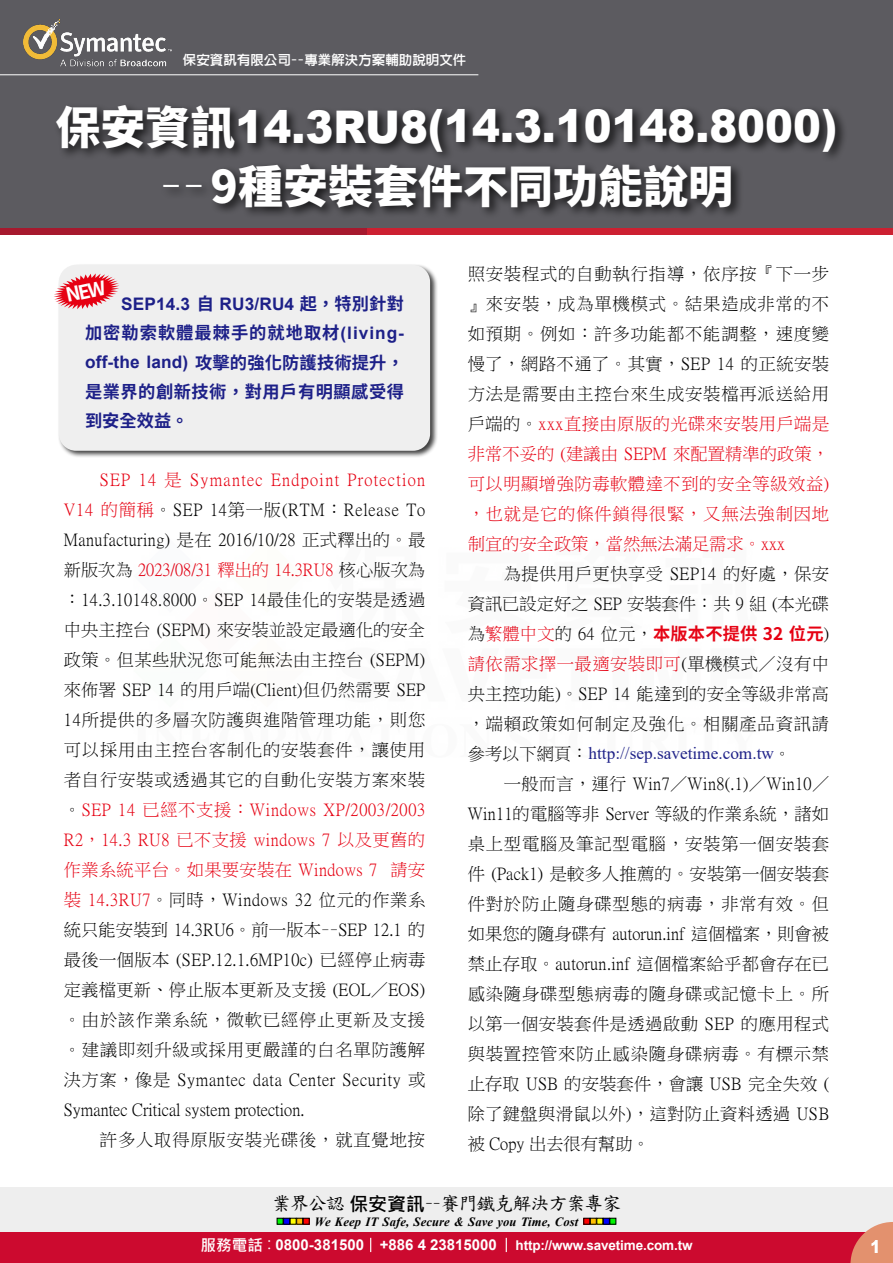
<style>
.page{position:relative;width:893px;height:1263px;background:#fff}
.page>*{position:absolute;margin:0;border:0;box-sizing:border-box;transform-origin:0 0}
.t1{font:900 45px "Arial";color:#fff;scale:.93 1}
.t2{font:800 45px "Source Han Sans TW";color:#fff}
.t3{font:18.9px "DF Kai Shu SB Estd BF";letter-spacing:-.05em;color:#000}
.t4{font:700 18px "Arial";color:#fff}
.t5{font:17.25px/30px "P Ming Li U";letter-spacing:.02em;color:#000;text-align:justify}
.t6{font:700 17.25px "Arial";letter-spacing:.01em;color:#1d2088}
.t7{font:17.25px "Times New Roman";color:#1d2088}
.t8{font:700 17.25px/29.2px "Source Han Sans TW";letter-spacing:.03em;color:#1d2088}
.t9{font:700 17.25px "Source Han Sans TW";letter-spacing:.06em;color:#1d2088}
.t10{font:700 17.25px "Source Han Sans TW";letter-spacing:.01em;color:#e60012}
.t11{font:17.25px "P Ming Li U";letter-spacing:.05em;color:#000}
.t12{font:700 13.5px "Arial";letter-spacing:-.01em;color:#fff}
.t13{font:13.5px "Lin Gothic Extra";color:#fff}
.t14{font:italic 700 12.6px "Times New Roman";letter-spacing:.005em;color:#000}
.s1{font-family:"Source Han Sans TW";font-weight:800}
.s2{font-family:"Adobe Ming Std";font-weight:300}
.s3{font-family:"Source Han Sans TW"}
.s4{font-family:"Arial"}
.s5{color:#e60012}
.s6{font-family:"P Ming Li U";font-weight:400;color:#000}
.s7{font-family:"P Ming Li U";font-weight:400}
.s8{font-family:"P Ming Li U";color:#000}
.s9{font-family:"Microsoft Jheng Hei";font-weight:700}
.s10{font-family:"Microsoft Jheng Hei";font-size:15.6px}
.s11{font-family:"Microsoft Jheng Hei";font-weight:400;font-size:15.6px}
.s12{font-size:15px}
</style>
<div class="page">
<div style="left:0;top:1187px;width:893px;height:49px;background:#eee"></div>
<div style="left:0;top:1232px;width:893px;height:31px;background:#cc0a2f"></div>
<svg style="left:850px;top:1222px;width:43px;height:41px"></svg>
<svg style="left:277px;top:1218px;width:32px;height:6px"></svg>
<svg style="left:584px;top:1218px;width:32px;height:6px"></svg>
<svg style="left:370px;top:1238px;width:1px;height:14px"></svg>
<svg style="left:506px;top:1238px;width:1px;height:14px"></svg>
<div style="left:0;top:0;width:893px;height:228px;background:#5c5b60"></div>
<hr style="left:0;top:74px;width:478px;height:1px;background:#fff">
<img style="left:23px;top:20px;width:148px;height:47px">
<div style="left:0;top:228px;width:406px;height:6px;background:#a6192e"></div>
<div style="left:367px;top:228px;width:526px;height:6px;background:#cc2031"></div>
<div style="left:57px;top:263px;width:381px;height:195px;background:#000;opacity:.75"></div>
<div style="left:59px;top:265px;width:371px;height:186px;background:#efefef;border-radius:17px"></div>
<div style="left:53px;top:101px;width:795px;height:119px;background:#000;opacity:.75"></div>
<svg style="left:54px;top:273px;width:65px;height:36px"></svg>
<p class="t13" style="left:183px;top:53px;width:285px">保安資訊有限公司－－專業解決方案輔助說明文件</p>
<h1 class="t1" style="left:56px;top:93px;width:842px"><span class="s1">保安資訊</span>14.3RU8(14.3.10148.8000)</h1>
<h1 class="t2" style="left:160px;top:161px;width:575px"><span class="s2">－－</span> 9種安裝套件不同功能說明</h1>
<p class="t6" style="left:121px;top:291px;width:284px">SEP14.3 <span class="s3">自</span> RU3/RU4 <span class="s3">起，特別針對</span></p>
<p class="t9" style="left:85px;top:323px;width:320px">加密勒索軟體最棘手的就地取材<span class="s4">(living-</span></p>
<p class="t6" style="left:85px;top:350px;width:320px">off-the land) <span class="s3">攻擊的強化防護技術提升，</span></p>
<p class="t8" style="left:85px;top:377px;width:321px">是業界的創新技術，對用戶有明顯感受得到安全效益。</p>
<p class="t5" style="left:64px;top:465px;width:363px;text-indent:36px"><span class="s5">SEP 14 是 Symantec Endpoint Protection V14 的簡稱</span>。SEP 14第一版(RTM：Release To Manufacturing) 是在 2016/10/28 正式釋出的。最新版次為 <span class="s5">2023/08/31 釋出的 14.3RU8</span> 核心版次為：14.3.10148.8000。SEP 14最佳化的安裝是透過中央主控台 (SEPM) 來安裝並設定最適化的安全政策。但某些狀況您可能無法由主控台 (SEPM)來佈署 SEP 14 的用戶端(Client)但仍然需要 SEP 14所提供的多層次防護與進階管理功能，則您可以採用由主控台客制化的安裝套件，讓使用者自行安裝或透過其它的自動化安裝方案來裝。<span class="s5">SEP 14 已經不支援：Windows XP/2003/2003<br>R2，14.3 RU8 已不支援 windows 7 以及更舊的作業系統平台。如果要安裝在 Windows 7 請安裝 14.3RU7</span>。同時，Windows 32 位元的作業系統只能安裝到 14.3RU6。前一版本－－SEP 12.1 的最後一個版本 (SEP.12.1.6MP10c) 已經停止病毒定義檔更新、停止版本更新及支援 (EOL／EOS)。由於該作業系統，微軟已經停止更新及支援。建議即刻升級或採用更嚴謹的白名單防護解決方案，像是 Symantec data Center Security 或Symantec Critical system protection.</p>
<p class="t11" style="left:100px;top:1131px;width:327px">許多人取得原版安裝光碟後，就直覺地按</p>
<p class="t5" style="left:468px;top:259px;width:363px">照安裝程式的自動執行指導，依序按『下一步』來安裝，成為單機模式。結果造成非常的不如預期。例如：許多功能都不能調整，速度變慢了，網路不通了。其實，SEP 14 的正統安裝方法是需要由主控台來生成安裝檔再派送給用戶端的。<span class="s5">xxx直接由原版的光碟來安裝用戶端是非常不妥的 (建議由 SEPM 來配置精準的政策，可以明顯增強防毒軟體達不到的安全等級效益)，也就是它的條件鎖得很緊，又無法強制因地制宜的安全政策，當然無法滿足需求。xxx</span></p>
<p class="t5" style="left:468px;top:558px;width:363px;text-align:right">為提供用戶更快享受 SEP14 的好處，保安<br>資訊已設定好之 SEP 安裝套件：共 9 組 (本光碟</p>
<p class="t10" style="left:468px;top:624px;width:363px"><span class="s6">為</span><span class="s7">繁體中文</span><span class="s6">的 64 位元，</span>本版本不提供 32 位元<span class="s6">)</span></p>
<p class="t5" style="left:468px;top:648px;width:363px"><span class="s5">請依需求擇一最適安裝即可</span>(單機模式／沒有中央主控功能)。SEP 14 能達到的安全等級非常高，端賴政策如何制定及強化。相關產品資訊請</p>
<p class="t7" style="left:468px;top:741px;width:325px"><span class="s8">參考以下網頁：</span>http://sep.savetime.com.tw<span class="s8">。</span></p>
<p class="t5" style="left:468px;top:768px;width:363px;text-indent:36px">一般而言，運行 Win7／Win8(.1)／Win10／Win11的電腦等非 Server 等級的作業系統，諸如桌上型電腦及筆記型電腦，安裝第一個安裝套件 (Pack1) 是較多人推薦的。安裝第一個安裝套件對於防止隨身碟型態的病毒，非常有效。但如果您的隨身碟有 autorun.inf 這個檔案，則會被禁止存取。autorun.inf 這個檔案給乎都會存在已感染隨身碟型態病毒的隨身碟或記憶卡上。所以第一個安裝套件是透過啟動 SEP 的應用程式與裝置控管來防止感染隨身碟病毒。有標示禁止存取 USB 的安裝套件，會讓 USB 完全失效 (除了鍵盤與滑鼠以外)，這對防止資料透過 USB被 Copy 出去很有幫助。</p>
<p class="t3" style="left:272px;top:1194px;width:351px">業界公認<span class="s9">保安資訊</span>－－賽門鐵克解決方案專家</p>
<p class="t14" style="left:315px;top:1212px;width:265px">We Keep IT Safe, Secure &amp; Save you Time, Cost</p>
<p class="t12" style="left:200px;top:1235px;width:494px"><span class="s10">服務電話</span><span class="s11">：</span><span class="s12">0800-381500 +886 4 23815000</span> http://www.savetime.com.tw</p>
<p class="t4" style="left:870px;top:1234px;width:12px">1</p>
</div>
